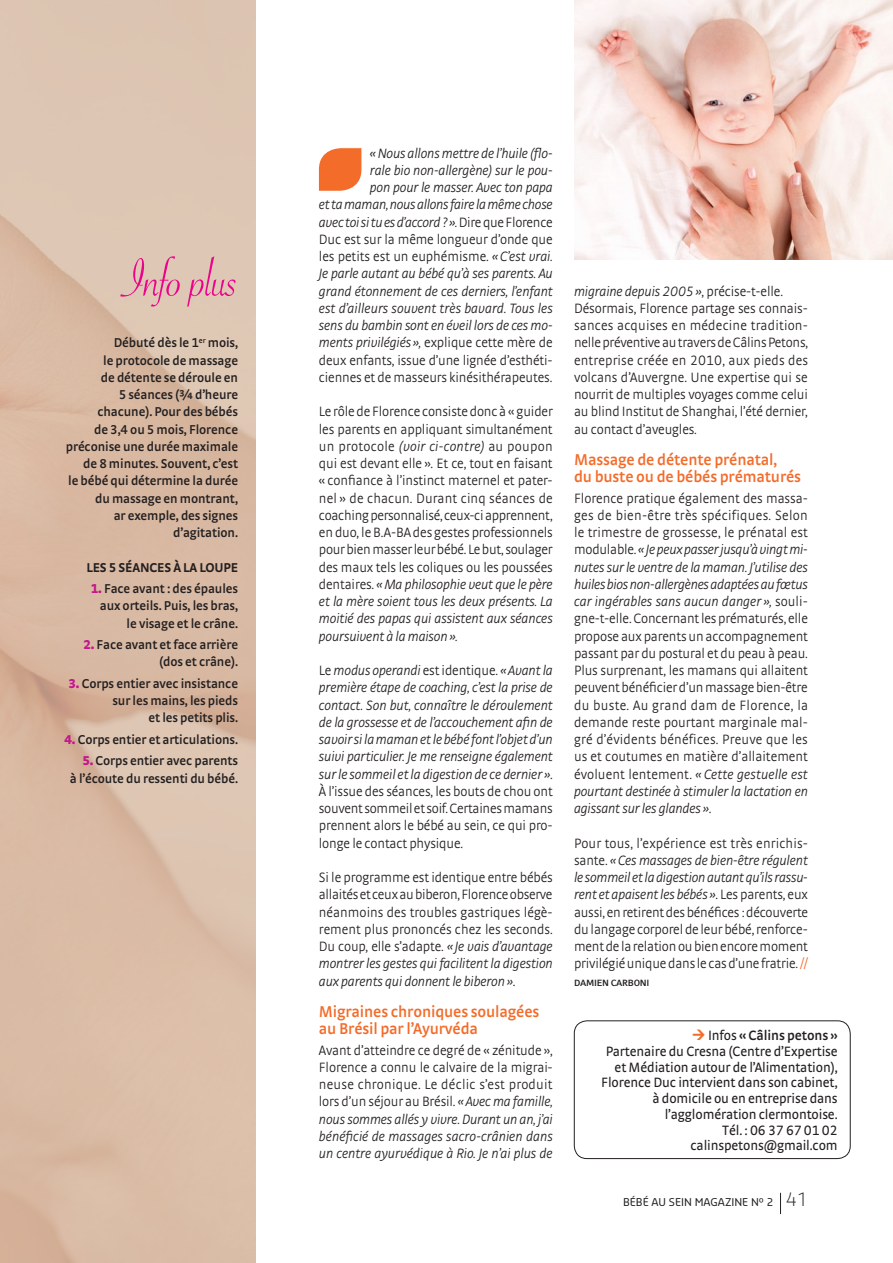
<style>
.page{position:relative;width:893px;height:1263px;background:#fff}
.page>*{position:absolute;margin:0;border:0;box-sizing:border-box;transform-origin:0 0}
.t1{font:57px "Savoye Let Plain";letter-spacing:-.02em;color:#ed028c;scale:.93 1}
.t2{font:600 16.5px "Strada TF";letter-spacing:-.01em;color:#f36c2a}
.t3{font:300 14.25px/17.2px "Strada TF";letter-spacing:-.01em;color:#231f20;text-align:justify}
.t4{font:italic 300 14.25px/17.2px "Strada TF";letter-spacing:-.01em;color:#231f20;text-align:right}
.t5{font:14.25px/15.8px "Strada TF";letter-spacing:-.01em;color:#231f20;text-align:right}
.t6{font:600 14.25px "Strada TF";letter-spacing:-.01em;color:#231f20}
.t7{font:600 13.5px/17.2px "Strada TF";letter-spacing:-.01em;color:#231f20;text-align:right}
.t8{font:700 13.5px "Strada TF";letter-spacing:-.01em;color:#231f20}
.t9{font:10.5px "Sansa";color:#231f20}
.t10{font:700 9px "Compatil Fact LT Pro";letter-spacing:-.03em;color:#231f20}
.s1{font-weight:900;color:#c5168c}
.s2{font-style:normal}
.s3{font-style:italic}
.s4{color:#f36c2a}
.s5{font-weight:400}
.s6{font-weight:300;font-size:18px}
</style>
<div class="page">
<svg style="left:780px;top:1193px;width:1px;height:21px"></svg>
<img style="left:574px;top:0;width:319px;height:259px">
<svg style="left:319px;top:148px;width:42px;height:43px;background:#f47b40"></svg>
<div style="left:574px;top:1020px;width:276px;height:139px;border:1px solid #231f20;border-radius:13px"></div>
<svg style="left:0;top:0;width:255px;height:1263px;background:#dabda8"></svg>
<p class="t1" style="left:122px;top:240px;width:126px">Info plus</p>
<p class="t7" style="left:66px;top:334px;width:174px">Débuté dès le 1<sup>er</sup> mois,<br>le protocole de massage<br>de détente se déroule en<br>5 séances (¾ d’heure chacune). Pour des bébés<br>de 3,4 ou 5 mois, Florence préconise une durée maximale de 8 minutes. Souvent, c’est<br>le bébé qui détermine la durée du massage en montrant,<br>ar exemple, des signes d’agitation.</p>
<p class="t8" style="left:87px;top:559px;width:153px">LES 5 SÉANCES À LA LOUPE</p>
<p class="t7" style="left:91px;top:580px;width:149px"><span class="s1">1.</span> Face avant : des épaules aux orteils. Puis, les bras, le visage et le crâne.</p>
<p class="t7" style="left:83px;top:636px;width:156px"><span class="s1">2.</span> Face avant et face arrière (dos et crâne).</p>
<p class="t7" style="left:69px;top:674px;width:171px"><span class="s1">3.</span> Corps entier avec insistance sur les mains, les pieds<br>et les petits plis.</p>
<p class="t7" style="left:65px;top:730px;width:175px"><span class="s1">4.</span> Corps entier et articulations.</p>
<p class="t7" style="left:70px;top:752px;width:170px"><span class="s1">5.</span> Corps entier avec parents<br>à l’écoute du ressenti du bébé.</p>
<p class="t4" style="left:319px;top:144px;width:235px">« Nous allons mettre de l’huile (flo-<br>rale bio non-allergène) sur le pou-<br>pon pour le masser. Avec ton papa<br>et ta maman, nous allons faire la même chose avec toi si tu es d’accord ? ». <span class="s2">Dire que Florence Duc est sur la même longueur d’onde que les petits est un euphémisme.</span> « C’est vrai.<br>Je parle autant au bébé qu’à ses parents. Au grand étonnement de ces derniers, l’enfant est d’ailleurs souvent très bavard. Tous les sens du bambin sont en éveil lors de ces mo&shy;ments privilégiés », <span class="s2">explique cette mère de deux enfants, issue d’une lignée d’esthéti&shy;ciennes et de masseurs kinésithérapeutes.</span></p>
<p class="t3" style="left:319px;top:403px;width:235px">Le rôle de Florence consiste donc à « guider les parents en appliquant simultanément un protocole <span class="s3">(voir ci-contre)</span> au poupon qui est devant elle ». Et ce, tout en faisant « confiance à l’instinct maternel et pater&shy;nel » de chacun. Durant cinq séances de coaching personnalisé, ceux-ci apprennent, en duo, le B.A-BA des gestes professionnels pour bien masser leur bébé. Le but, soulager des maux tels les coliques ou les poussées dentaires. <span class="s3">« Ma philosophie veut que le père et la mère soient tous les deux présents. La moitié des papas qui assistent aux séances poursuivent à la maison ».</span></p>
<p class="t4" style="left:319px;top:662px;width:235px;text-align:justify"><span class="s2">Le</span> modus operandi <span class="s2">est identique.</span> « Avant la première étape de coaching, c’est la prise de contact. Son but, connaître le déroulement de la grossesse et de l’accouchement afin de savoir si la maman et le bébé font l’objet d’un suivi particulier. Je me renseigne également sur le sommeil et la digestion de ce dernier »<span class="s2">.<br>À l’issue des séances, les bouts de chou ont souvent sommeil et soif. Certaines mamans prennent alors le bébé au sein, ce qui pro&shy;longe le contact physique.</span></p>
<p class="t3" style="left:319px;top:869px;width:235px">Si le programme est identique entre bébés allaités et ceux au biberon, Florence observe néanmoins des troubles gastriques légè&shy;rement plus prononcés chez les seconds.<br>Du coup, elle s’adapte. <span class="s3">« Je vais d’avantage montrer les gestes qui facilitent la digestion aux parents qui donnent le biberon »</span>.</p>
<p class="t2" style="left:319px;top:1002px;width:222px">Migraines chroniques soulagées</p>
<p class="t2" style="left:319px;top:1019px;width:161px">au Brésil par l’Ayurvéda</p>
<p class="t3" style="left:319px;top:1041px;width:235px">Avant d’atteindre ce degré de « zénitude », Florence a connu le calvaire de la migrai&shy;neuse chronique. Le déclic s’est produit lors d’un séjour au Brésil. <span class="s3">« Avec ma famille, nous sommes allés y vivre. Durant un an, j’ai bénéficié de massages sacro-crânien dans un centre ayurvédique à Rio. Je n’ai plus de</span></p>
<p class="t4" style="left:574px;top:282px;width:210px">migraine depuis 2005 »<span class="s2">, précise-t-elle.</span></p>
<p class="t3" style="left:574px;top:299px;width:236px">Désormais, Florence partage ses connais&shy;sances acquises en médecine tradition&shy;nelle préventive au travers de Câlins Petons, entreprise créée en 2010, aux pieds des volcans d’Auvergne. Une expertise qui se nourrit de multiples voyages comme celui au blind Institut de Shanghai, l’été dernier, au contact d’aveugles.</p>
<p class="t2" style="left:574px;top:450px;width:205px">Massage de détente prénatal,</p>
<p class="t2" style="left:574px;top:467px;width:228px">du buste ou de bébés prématurés</p>
<p class="t3" style="left:574px;top:489px;width:236px">Florence pratique également des massa&shy;ges de bien-être très spécifiques. Selon le trimestre de grossesse, le prénatal est modulable. <span class="s3">« Je peux passer jusqu’à vingt mi&shy;nutes sur le ventre de la maman. J’utilise des huiles bios non-allergènes adaptées au fœtus car ingérables sans aucun danger »,</span> souli&shy;gne-t-elle. Concernant les prématurés, elle propose aux parents un accompagnement passant par du postural et du peau à peau.<br>Plus surprenant, les mamans qui allaitent peuvent bénéficier d’un massage bien-être du buste. Au grand dam de Florence, la demande reste pourtant marginale mal&shy;gré d’évidents bénéfices. Preuve que les us et coutumes en matière d’allaitement évoluent lentement. <span class="s3">« Cette gestuelle est pourtant destinée à stimuler la lactation en agissant sur les glandes »</span>.</p>
<p class="t3" style="left:574px;top:834px;width:236px">Pour tous, l’expérience est très enrichis&shy;sante. <span class="s3">« Ces massages de bien-être régulent le sommeil et la digestion autant qu’ils rassu&shy;rent et apaisent les bébés »</span>. Les parents, eux aussi, en retirent des bénéfices : découverte du langage corporel de leur bébé, renforce&shy;ment de la relation ou bien encore moment privilégié unique dans le cas d’une fratrie.<span class="s4">//</span></p>
<p class="t10" style="left:574px;top:977px;width:77px">DAMIEN CARBONI</p>
<p class="t6" style="left:708px;top:1027px;width:131px"><span class="s5">Infos</span> « Câlins petons »</p>
<p class="t5" style="left:601px;top:1043px;width:238px">Partenaire du Cresna (Centre d’Expertise et Médiation autour de l’Alimentation), Florence Duc intervient dans son cabinet, à domicile ou en entreprise dans l’agglomération clermontoise.<br>Tél. : 06 37 67 01 02</p>
<p class="t5" style="left:690px;top:1138px;width:149px">calinspetons@gmail.com</p>
<p class="t9" style="left:623px;top:1195px;width:186px">BÉBÉ AU SEIN MAGAZINE N° 2 <span class="s6">41</span></p>
</div>
